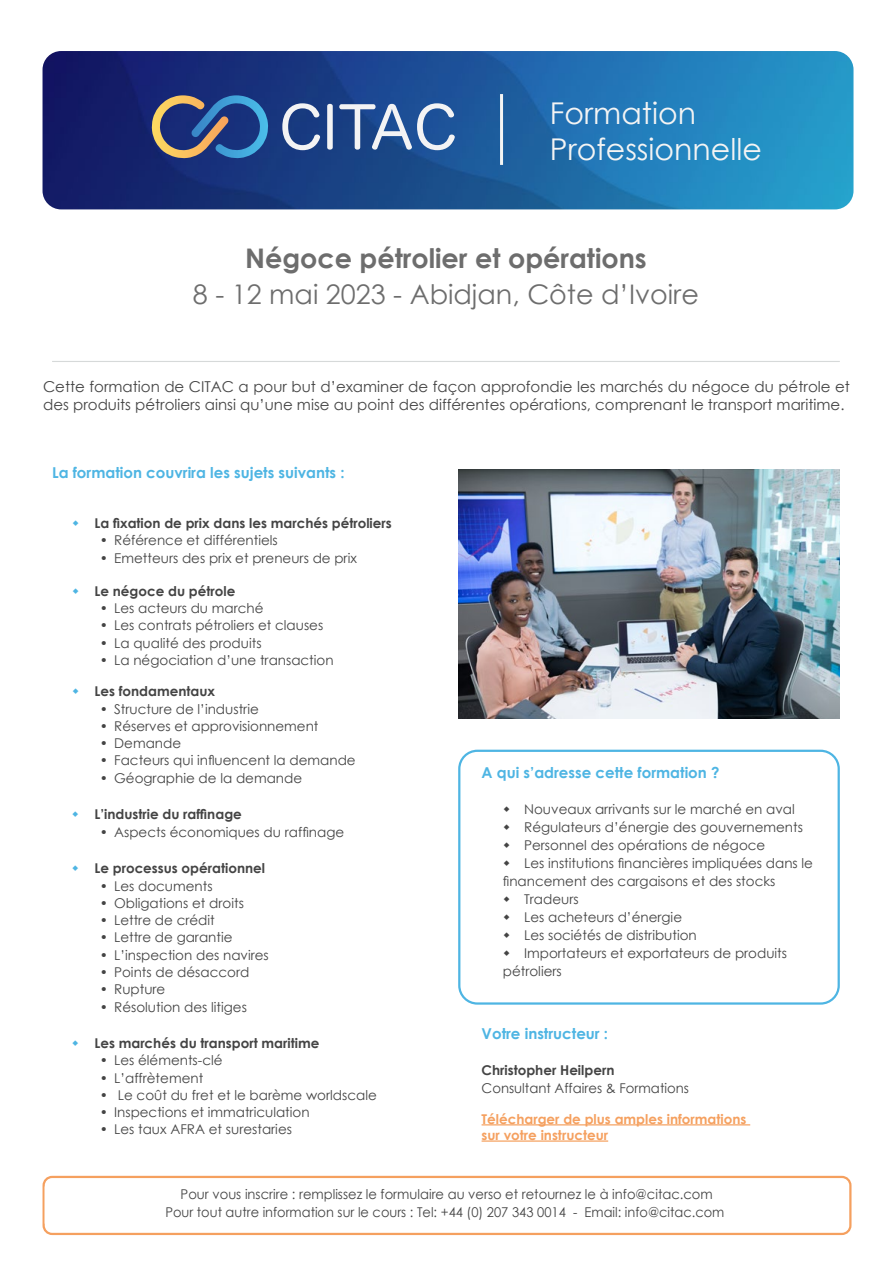
<style>
.page{position:relative;width:893px;height:1263px;background:#fff}
.page>*{position:absolute;margin:0;border:0;box-sizing:border-box;transform-origin:0 0}
.t1{font:30px/36px "Century Gothic";color:#f4f4f4}
.t2{font:27px "Century Gothic";color:#6d6d6d}
.t3{font:700 27px "Century Gothic";color:#6d6d6d}
.t4{font:15px/18px "Century Gothic";color:#444}
.t5{font:700 15px "Century Gothic";color:#4eb5e3}
.t6{font:13.5px/18px "Century Gothic";color:#444;text-align:center}
.t7{font:700 13.5px "Century Gothic";color:#444}
.t8{font:700 13.5px/16.2px "Century Gothic";color:#f5a05f}
</style>
<div class="page">
<img style="left:43px;top:51px;width:810px;height:158px">
<hr style="left:500px;top:94px;width:3px;height:71px;background:#f4f4f4">
<svg style="left:282px;top:103px;width:38px;height:47px"></svg>
<div style="left:327px;top:104px;width:6px;height:46px;background:#f3f3f4;border-radius:3px"></div>
<svg style="left:339px;top:103px;width:116px;height:47px"></svg>
<svg style="left:152px;top:95px;width:116px;height:63px;background:#485e86"></svg>
<hr style="left:482px;top:1124px;width:268px;height:1px;background:#f5a05f">
<hr style="left:482px;top:1140px;width:126px;height:2px;background:#f5a05f">
<hr style="left:52px;top:361px;width:788px;height:1px;background:#d6d9d9">
<img style="left:458px;top:470px;width:382px;height:249px">
<div style="left:458px;top:750px;width:382px;height:255px;border:2px solid #4eb5e3;border-radius:18px"></div>
<div style="left:43px;top:1176px;width:808px;height:59px;border:2px solid #f5a05f;border-radius:9px"></div>
<h1 class="t1" style="left:550px;top:95px;width:213px">Formation<br>Professionnelle</h1>
<h2 class="t3" style="left:245px;top:237px;width:403px">Négoce pétrolier et opérations</h2>
<h2 class="t2" style="left:193px;top:275px;width:507px">8 - 12 mai 2023 - Abidjan, Côte d’Ivoire</h2>
<p class="t4" style="left:43px;top:378px;width:808px">Cette formation de CITAC a pour but d’examiner de façon approfondie les marchés du négoce du pétrole et des produits pétroliers ainsi qu’une mise au point des différentes opérations, comprenant le transport maritime.</p>
<p class="t5" style="left:52px;top:461px;width:294px">La formation couvrira les sujets suivants :</p>
<p class="t7" style="left:94px;top:513px;width:299px">La fixation de prix dans les marchés pétroliers</p>
<p class="t6" style="left:100px;top:531px;width:179px">• Référence et différentiels</p>
<p class="t6" style="left:100px;top:549px;width:258px">• Emetteurs des prix et preneurs de prix</p>
<p class="t7" style="left:94px;top:581px;width:142px">Le négoce du pétrole</p>
<p class="t6" style="left:100px;top:599px;width:165px">• Les acteurs du marché</p>
<p class="t6" style="left:100px;top:616px;width:225px">• Les contrats pétroliers et clauses</p>
<p class="t6" style="left:100px;top:633px;width:163px">• La qualité des produits</p>
<p class="t6" style="left:100px;top:651px;width:235px">• La négociation d’une transaction</p>
<p class="t7" style="left:94px;top:681px;width:122px">Les fondamentaux</p>
<p class="t6" style="left:100px;top:699px;width:160px">• Structure de l’industrie</p>
<p class="t6" style="left:100px;top:717px;width:220px">• Réserves et approvisionnement</p>
<p class="t6" style="left:100px;top:734px;width:83px">• Demande</p>
<p class="t6" style="left:100px;top:751px;width:257px">• Facteurs qui influencent la demande</p>
<p class="t6" style="left:100px;top:769px;width:204px">• Géographie de la demande</p>
<p class="t7" style="left:94px;top:804px;width:149px">L’industrie du raffinage</p>
<p class="t6" style="left:100px;top:823px;width:246px">• Aspects économiques du raffinage</p>
<p class="t7" style="left:94px;top:858px;width:172px">Le processus opérationnel</p>
<p class="t6" style="left:100px;top:876px;width:114px">• Les documents</p>
<p class="t6" style="left:100px;top:894px;width:145px">• Obligations et droits</p>
<p class="t6" style="left:100px;top:911px;width:116px">• Lettre de crédit</p>
<p class="t6" style="left:100px;top:928px;width:134px">• Lettre de garantie</p>
<p class="t6" style="left:100px;top:945px;width:170px">• L’inspection des navires</p>
<p class="t6" style="left:100px;top:963px;width:151px">• Points de désaccord</p>
<p class="t6" style="left:100px;top:980px;width:67px">• Rupture</p>
<p class="t6" style="left:100px;top:998px;width:149px">• Résolution des litiges</p>
<p class="t7" style="left:94px;top:1033px;width:226px">Les marchés du transport maritime</p>
<p class="t6" style="left:100px;top:1051px;width:124px">• Les éléments-clé</p>
<p class="t6" style="left:100px;top:1068px;width:105px">• L’affrètement</p>
<p class="t6" style="left:100px;top:1086px;width:278px">• Le coût du fret et le barème worldscale</p>
<p class="t6" style="left:100px;top:1103px;width:211px">• Inspections et immatriculation</p>
<p class="t6" style="left:100px;top:1120px;width:194px">• Les taux AFRA et surestaries</p>
<p class="t5" style="left:482px;top:761px;width:239px">A qui s’adresse cette formation ?</p>
<p class="t6" style="left:524px;top:800px;width:272px">Nouveaux arrivants sur le marché en aval</p>
<p class="t6" style="left:524px;top:818px;width:280px">Régulateurs d’énergie des gouvernements</p>
<p class="t6" style="left:524px;top:836px;width:243px">Personnel des opérations de négoce</p>
<p class="t6" style="left:524px;top:854px;width:290px">Les institutions financières impliquées dans le</p>
<p class="t6" style="left:503px;top:872px;width:274px">financement des cargaisons et des stocks</p>
<p class="t6" style="left:524px;top:890px;width:56px">Tradeurs</p>
<p class="t6" style="left:524px;top:908px;width:159px">Les acheteurs d’énergie</p>
<p class="t6" style="left:524px;top:926px;width:174px">Les sociétés de distribution</p>
<p class="t6" style="left:524px;top:944px;width:264px">Importateurs et exportateurs de produits</p>
<p class="t6" style="left:503px;top:962px;width:60px">pétroliers</p>
<p class="t5" style="left:482px;top:1022px;width:128px">Votre instructeur :</p>
<p class="t7" style="left:482px;top:1060px;width:134px">Christopher Heilpern</p>
<p class="t6" style="left:482px;top:1079px;width:209px">Consultant Affaires &amp; Formations</p>
<p class="t8" style="left:482px;top:1110px;width:266px">Télécharger de plus amples informations sur votre instructeur</p>
<p class="t6" style="left:165px;top:1185px;width:561px">Pour vous inscrire : remplissez le formulaire au verso et retournez le à info@citac.com<br>Pour tout autre information sur le cours : Tel: +44 (0) 207 343 0014 - Email: info@citac.com</p>
</div>
